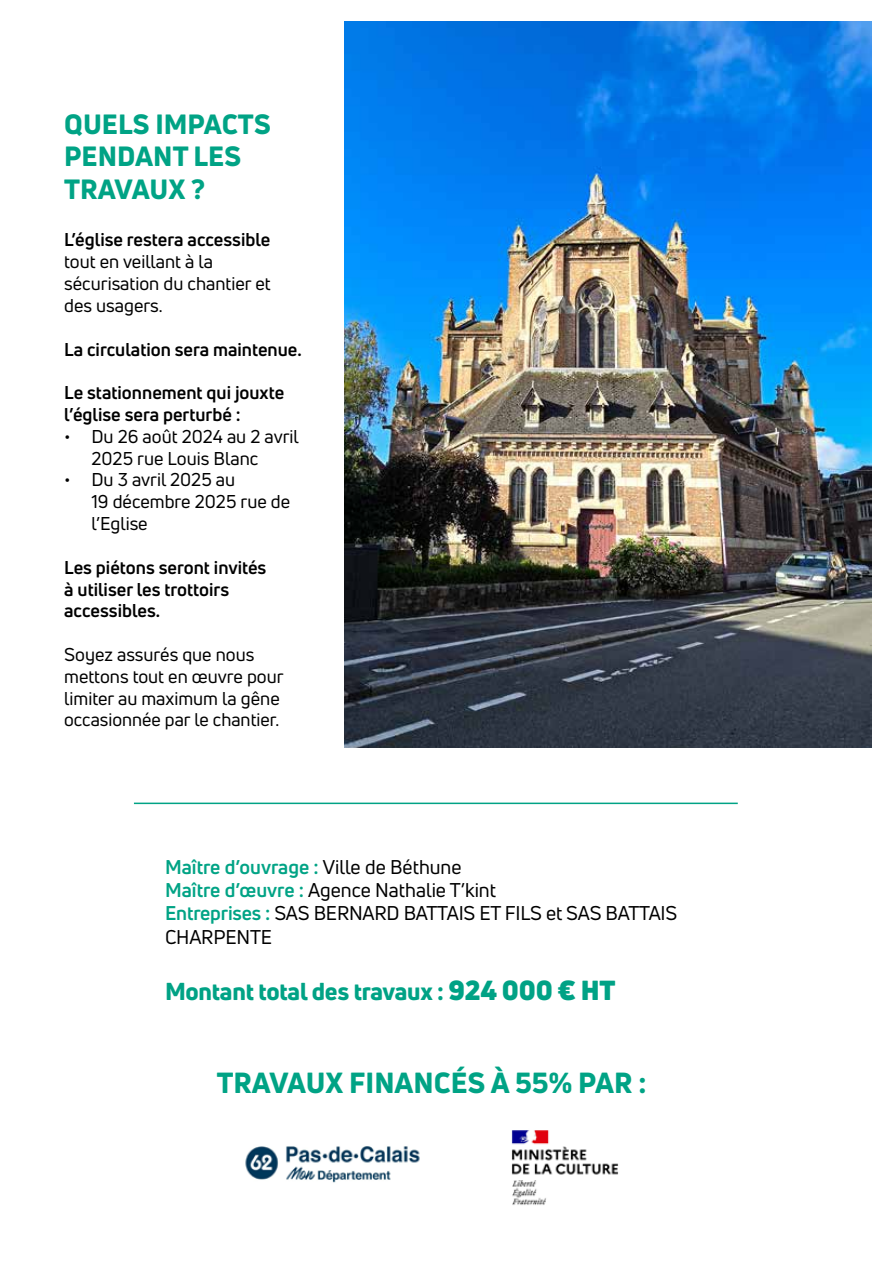
<style>
.page{position:relative;width:893px;height:1263px;background:#fff}
.page>*{position:absolute;margin:0;border:0;box-sizing:border-box;transform-origin:0 0}
.t1{font:800 28.5px "Uni Neue";color:#00a385}
.t2{font:800 27.3px/32.7px "Uni Neue";color:#00a385}
.t3{font:800 24px "Uni Neue";letter-spacing:-.01em;color:#00a285}
.t4{font:19.5px/23.4px "Uni Neue";letter-spacing:-.01em;color:#000}
.t5{font:18.15px/21.8px "Uni Neue";color:#000}
.t6{font:700 18.15px/21.8px "Uni Neue";color:#000}
.t7{font:18px "Uni Neue";color:#000}
.s1{font-weight:700;color:#00a385}
.s2{font-weight:900;font-size:27px}
</style>
<div class="page">
<img style="left:345px;top:21px;width:527px;height:727px">
<hr style="left:134px;top:802px;width:604px;height:2px;background:#00a385">
<img style="left:245px;top:1146px;width:175px;height:37px">
<img style="left:511px;top:1130px;width:108px;height:75px">
<h2 class="t2" style="left:64px;top:107px;width:208px">QUELS IMPACTS<br>PENDANT LES<br>TRAVAUX ?</h2>
<p class="t6" style="left:64px;top:229px;width:208px">L’église restera accessible</p>
<p class="t5" style="left:64px;top:251px;width:208px">tout en veillant à la sécurisation du chantier et des usagers.</p>
<p class="t6" style="left:64px;top:338px;width:239px">La circulation sera maintenue.</p>
<p class="t6" style="left:64px;top:381px;width:222px">Le stationnement qui jouxte l’église sera perturbé :</p>
<p class="t5" style="left:91px;top:425px;width:209px;text-indent:-27px">• Du 26 août 2024 au 2 avril<br>2025 rue Louis Blanc</p>
<p class="t5" style="left:91px;top:469px;width:200px;text-indent:-27px">• Du 3 avril 2025 au<br>19 décembre 2025 rue de l’Eglise</p>
<p class="t6" style="left:64px;top:556px;width:204px">Les piétons seront invités à utiliser les trottoirs accessibles.</p>
<p class="t5" style="left:64px;top:643px;width:221px">Soyez assurés que nous mettons tout en œuvre pour limiter au maximum la gêne</p>
<p class="t7" style="left:64px;top:709px;width:216px">occasionnée par le chantier.</p>
<p class="t4" style="left:165px;top:855px;width:514px"><span class="s1">Maître d’ouvrage :</span> Ville de Béthune<br><span class="s1">Maître d’œuvre :</span> Agence Nathalie T’kint<br><span class="s1">Entreprises :</span> SAS BERNARD BATTAIS ET FILS et SAS BATTAIS CHARPENTE</p>
<h3 class="t3" style="left:165px;top:975px;width:452px">Montant total des travaux : <span class="s2">924 000 € HT</span></h3>
<h1 class="t1" style="left:217px;top:1063px;width:431px">TRAVAUX FINANCÉS À 55% PAR :</h1>
</div>
